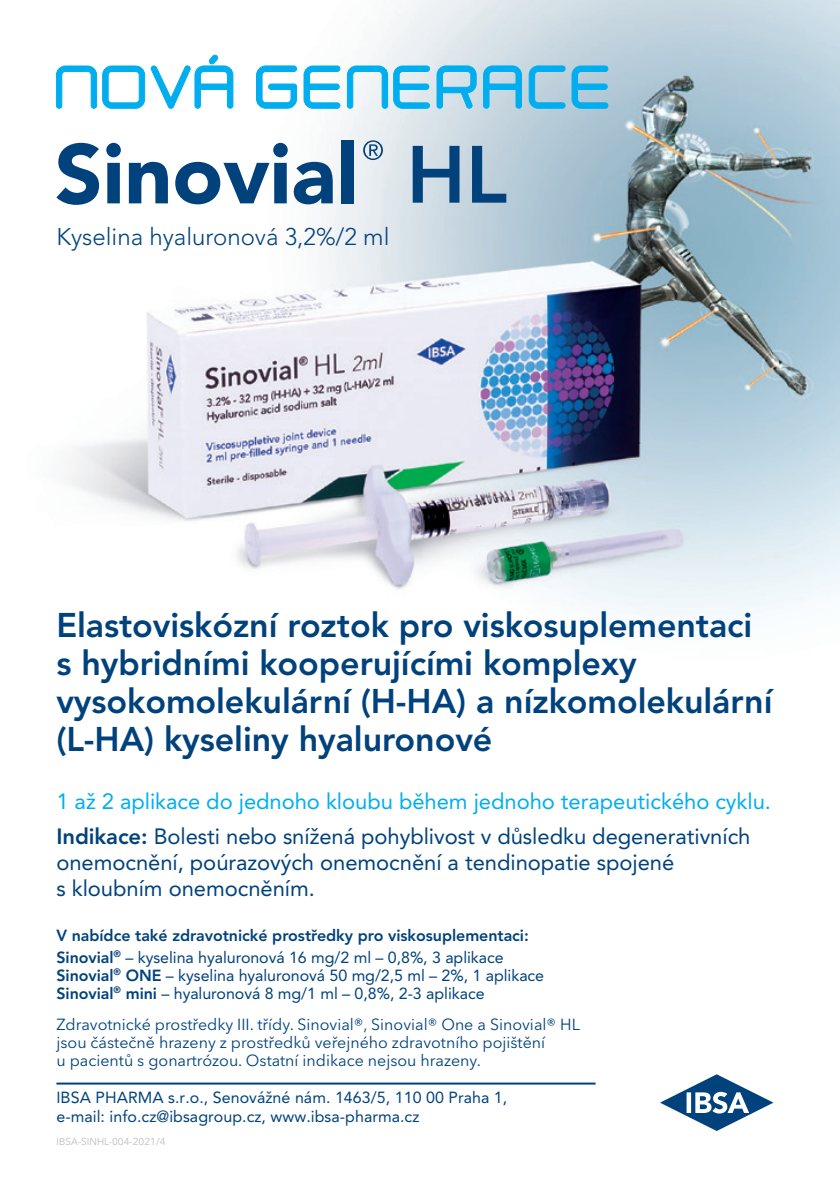
<style>
.page{position:relative;width:840px;height:1191px;background:#fff}
.page>*{position:absolute;margin:0;border:0;box-sizing:border-box;transform-origin:0 0}
.t1{font:600 80.2px "Avenir Next LT Pro";color:#01427c}
.t2{font:500 52.8px "Neogrey";letter-spacing:.01em;color:#00aeef}
.t3{font:800 34px/38px "Avenir LT Pro";letter-spacing:-.005em;color:#01427c}
.t4{font:300 24px "Avenir LT Pro";color:#01427c}
.t5{font:22px/34.6px "Avenir LT Pro";letter-spacing:-.005em;color:#00aeef}
.t6{font:22px/26px "Avenir LT Pro";letter-spacing:-.005em;color:#01427c}
.t7{font:16px/19.2px "Avenir LT Pro";letter-spacing:.005em;color:#01427c}
.t8{font:16px/18px "Avenir Next LT Pro";color:#01427c}
.t9{font:800 16px/22px "Avenir LT Pro";letter-spacing:-.005em;color:#01427c}
.t10{font:10px "Avenir Next LT Pro";color:#bcbdc0}
.s1{font-weight:800;color:#01427c}
.s2{color:#01427c}
.s3{font-weight:400}
.s4{font-weight:800}
</style>
<div class="page">
<img style="left:56px;top:0;width:783px;height:1103px">
<svg style="left:56px;top:143px;width:43px;height:62px"></svg>
<svg style="left:106px;top:143px;width:15px;height:60px"></svg>
<svg style="left:129px;top:162px;width:39px;height:41px"></svg>
<svg style="left:175px;top:143px;width:112px;height:61px"></svg>
<svg style="left:293px;top:162px;width:39px;height:42px"></svg>
<div style="left:340px;top:140px;width:13px;height:63px;background:#01427c"></div>
<svg style="left:363px;top:140px;width:20px;height:20px"></svg>
<svg style="left:55px;top:54px;width:179px;height:55px"></svg>
<svg style="left:255px;top:65px;width:42px;height:44px"></svg>
<svg style="left:303px;top:65px;width:127px;height:44px"></svg>
<svg style="left:436px;top:65px;width:86px;height:44px;background:#b4d6e5"></svg>
<svg style="left:528px;top:65px;width:80px;height:44px;background:#a2c9dc"></svg>
<hr style="left:56px;top:1082px;width:539px;height:2px;background:#01427c">
<svg style="left:659px;top:1074px;width:114px;height:57px"></svg>
<h2 class="t2" style="left:56px;top:54px;width:559px">NOVÁ GENERACE</h2>
<h3 class="t4" style="left:56px;top:222px;width:334px">Kyselina hyaluronová 3,2%/2 ml</h3>
<h1 class="t1" style="left:406px;top:126px;width:102px">HL</h1>
<h3 class="t3" style="left:56px;top:606px;width:717px">Elastoviskózní roztok pro viskosuplementaci s hybridními kooperujícími komplexy vysokomolekulární (H-HA) a nízkomolekulární (L-HA) kyseliny hyaluronové</h3>
<h3 class="t5" style="left:56px;top:784px;width:715px">1 až 2 aplikace do jednoho kloubu během jednoho terapeutického cyklu.<br><span class="s1">Indikace:</span> <span class="s2">Bolesti nebo snížená pohyblivost v důsledku degenerativních</span></h3>
<h3 class="t6" style="left:56px;top:849px;width:619px">onemocnění, poúrazových onemocnění a tendinopatie spojené s kloubním onemocněním.</h3>
<p class="t9" style="left:56px;top:924px;width:473px">V nabídce také zdravotnické prostředky pro viskosuplementaci:<br>Sinovial<sup>®</sup> <span class="s3">– kyselina hyaluronová 16 mg/2 ml – 0,8%, 3 aplikace</span></p>
<p class="t7" style="left:56px;top:966px;width:489px;line-height:18px"><span class="s4">Sinovial</span><sup>®</sup> <span class="s4">ONE</span> – kyselina hyaluronová 50 mg/2,5 ml – 2%, 1 aplikace<br><span class="s4">Sinovial</span><sup>®</sup> <span class="s4">mini</span> – hyaluronová 8 mg/1 ml – 0,8%, 2-3 aplikace</p>
<p class="t8" style="left:56px;top:1015px;width:524px">Zdravotnické prostředky III. třídy. Sinovial®, Sinovial® One a Sinovial® HL jsou částečně hrazeny z prostředků veřejného zdravotního pojištění<br>u pacientů s gonartrózou. Ostatní indikace nejsou hrazeny.</p>
<p class="t7" style="left:56px;top:1087px;width:452px">IBSA PHARMA s.r.o., Senovážné nám. 1463/5, 110 00 Praha 1, e-mail: info.cz@ibsagroup.cz, www.ibsa-pharma.cz</p>
<p class="t10" style="left:56px;top:1135px;width:110px">IBSA-SINHL-004-2021/4</p>
</div>
